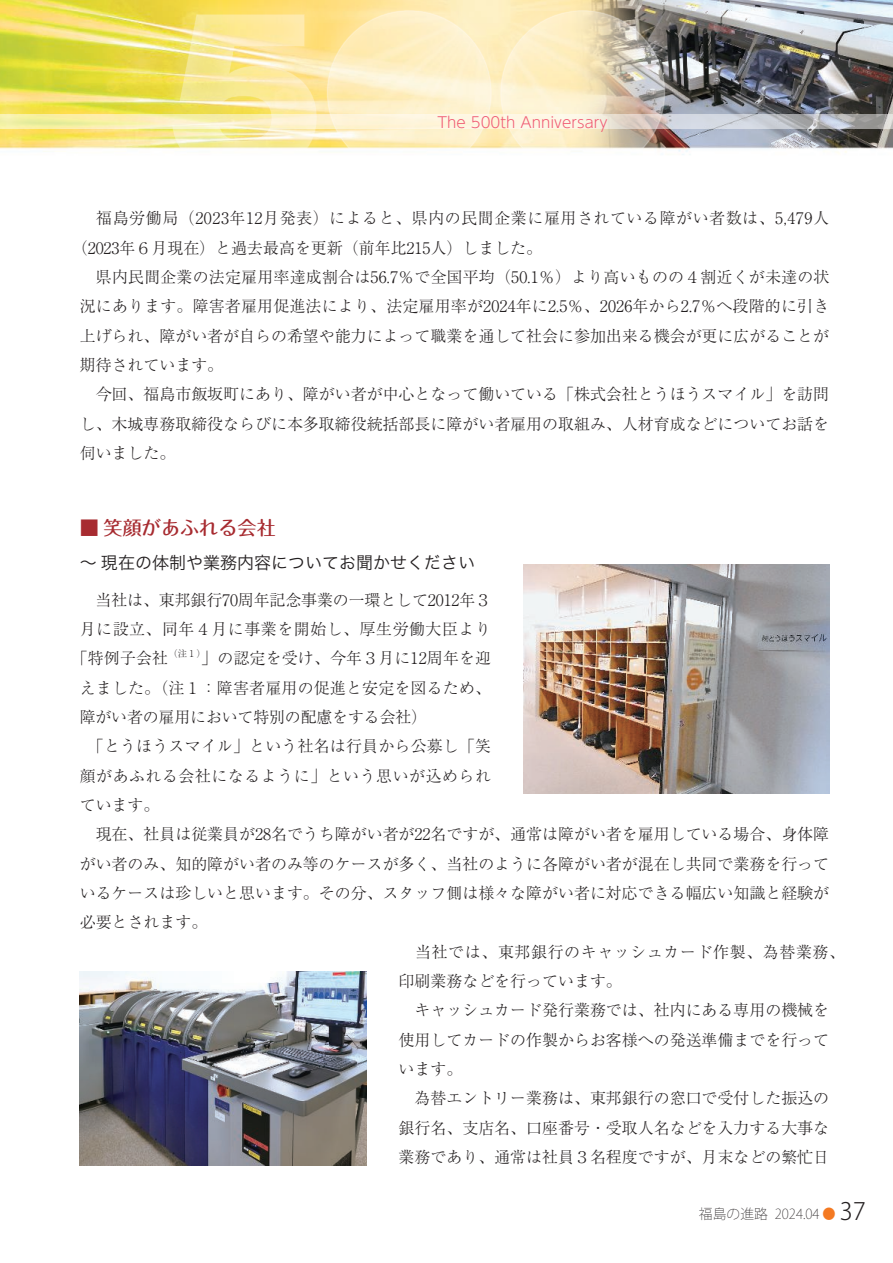
<style>
.page{position:relative;width:893px;height:1263px;background:#fff}
.page>*{position:absolute;margin:0;border:0;box-sizing:border-box;transform-origin:0 0}
.t1{font:500 19.2px "Maru Fo Pro";color:#a72b30}
.t2{font:16.95px "Hira Kaku Std W3";color:#231f20}
.t3{font:300 15.9px "Ryumin Pr 6";color:#231f20}
.t4{font:300 15.9px "Ryumin Pr 6";letter-spacing:.035em;color:#231f20}
.t5{font:300 15.9px "Ryumin Pr 6";letter-spacing:.04em;color:#231f20}
.t6{font:300 15px "UD Shin Go Pro";color:#f05972}
.t7{font:200 13.8px "Koz Go Pro";color:#231f20}
.t8{font:300 9.3px "Ryumin Pr 6";color:#231f20}
.s1{color:#f47921}
.s2{font-weight:300;font-size:23.85px}
</style>
<div class="page">
<img style="left:0;top:0;width:893px;height:1166px">
<svg style="left:0;top:114px;width:893px;height:15px;background:#d1d0b5"></svg>
<img style="left:112px;top:0;width:613px;height:236px">
<svg style="left:501px;top:11px;width:164px;height:164px;background:#ece1c6"></svg>
<svg style="left:172px;top:14px;width:145px;height:160px"></svg>
<svg style="left:327px;top:11px;width:164px;height:164px;background:#fdf1cf"></svg>
<img style="left:523px;top:564px;width:306px;height:230px">
<img style="left:80px;top:971px;width:287px;height:194px">
<p class="t6" style="left:438px;top:110px;width:172px">The 500th Anniversary</p>
<p class="t4" style="left:80px;top:206px;width:751px">　福島労働局（2023年12月発表）によると、県内の民間企業に雇用されている障がい者数は、5,479人</p>
<p class="t3" style="left:72px;top:235px;width:472px">（2023年６月現在）と過去最高を更新（前年比215人）しました。</p>
<p class="t3" style="left:80px;top:265px;width:751px">　県内民間企業の法定雇用率達成割合は56.7％で全国平均（50.1％）より高いものの４割近くが未達の状</p>
<p class="t3" style="left:80px;top:294px;width:751px">況にあります。障害者雇用促進法により、法定雇用率が2024年に2.5％、2026年から2.7％へ段階的に引き</p>
<p class="t3" style="left:80px;top:323px;width:751px">上げられ、障がい者が自らの希望や能力によって職業を通して社会に参加出来る機会が更に広がることが</p>
<p class="t3" style="left:80px;top:353px;width:145px">期待されています。</p>
<p class="t3" style="left:80px;top:382px;width:751px">　今回、福島市飯坂町にあり、障がい者が中心となって働いている「株式会社とうほうスマイル」を訪問</p>
<p class="t3" style="left:80px;top:411px;width:751px">し、木城専務取締役ならびに本多取締役統括部長に障がい者雇用の取組み、人材育成などについてお話を</p>
<p class="t3" style="left:80px;top:441px;width:97px">伺いました。</p>
<p class="t1" style="left:80px;top:512px;width:198px">■ 笑顔があふれる会社</p>
<p class="t2" style="left:80px;top:550px;width:397px">～現在の体制や業務内容についてお聞かせください</p>
<p class="t3" style="left:80px;top:587px;width:413px">　当社は、東邦銀行70周年記念事業の一環として2012年３</p>
<p class="t4" style="left:80px;top:617px;width:413px">月に設立、同年４月に事業を開始し、厚生労働大臣より</p>
<p class="t3" style="left:72px;top:646px;width:98px">「特例子会社</p>
<p class="t8" style="left:168px;top:646px;width:39px">（注１）</p>
<p class="t3" style="left:201px;top:646px;width:291px">」の認定を受け、今年３月に12周年を迎</p>
<p class="t3" style="left:80px;top:675px;width:413px">えました。（注１：障害者雇用の促進と安定を図るため、</p>
<p class="t3" style="left:80px;top:705px;width:349px">障がい者の雇用において特別の配慮をする会社）</p>
<p class="t3" style="left:80px;top:734px;width:413px">　「とうほうスマイル」という社名は行員から公募し「笑</p>
<p class="t4" style="left:80px;top:763px;width:413px">顔があふれる会社になるように」という思いが込められ</p>
<p class="t3" style="left:80px;top:793px;width:81px">ています。</p>
<p class="t3" style="left:80px;top:822px;width:751px">　現在、社員は従業員が28名でうち障がい者が22名ですが、通常は障がい者を雇用している場合、身体障</p>
<p class="t3" style="left:80px;top:851px;width:751px">がい者のみ、知的障がい者のみ等のケースが多く、当社のように各障がい者が混在し共同で業務を行って</p>
<p class="t3" style="left:80px;top:881px;width:751px">いるケースは珍しいと思います。その分、スタッフ側は様々な障がい者に対応できる幅広い知識と経験が</p>
<p class="t3" style="left:80px;top:910px;width:129px">必要とされます。</p>
<p class="t5" style="left:399px;top:939px;width:448px">　当社では、東邦銀行のキャッシュカード作製、為替業務、</p>
<p class="t3" style="left:399px;top:968px;width:225px">印刷業務などを行っています。</p>
<p class="t3" style="left:399px;top:998px;width:432px">　キャッシュカード発行業務では、社内にある専用の機械を</p>
<p class="t3" style="left:399px;top:1027px;width:432px">使用してカードの作製からお客様への発送準備までを行って</p>
<p class="t3" style="left:399px;top:1056px;width:65px">います。</p>
<p class="t3" style="left:399px;top:1086px;width:432px">　為替エントリー業務は、東邦銀行の窓口で受付した振込の</p>
<p class="t3" style="left:399px;top:1115px;width:432px">銀行名、支店名、口座番号・受取人名などを入力する大事な</p>
<p class="t3" style="left:399px;top:1144px;width:432px">業務であり、通常は社員３名程度ですが、月末などの繁忙日</p>
<p class="t7" style="left:699px;top:1205px;width:168px">福島の進路 2024.04 <span class="s1">●</span> <span class="s2">37</span></p>
</div>
